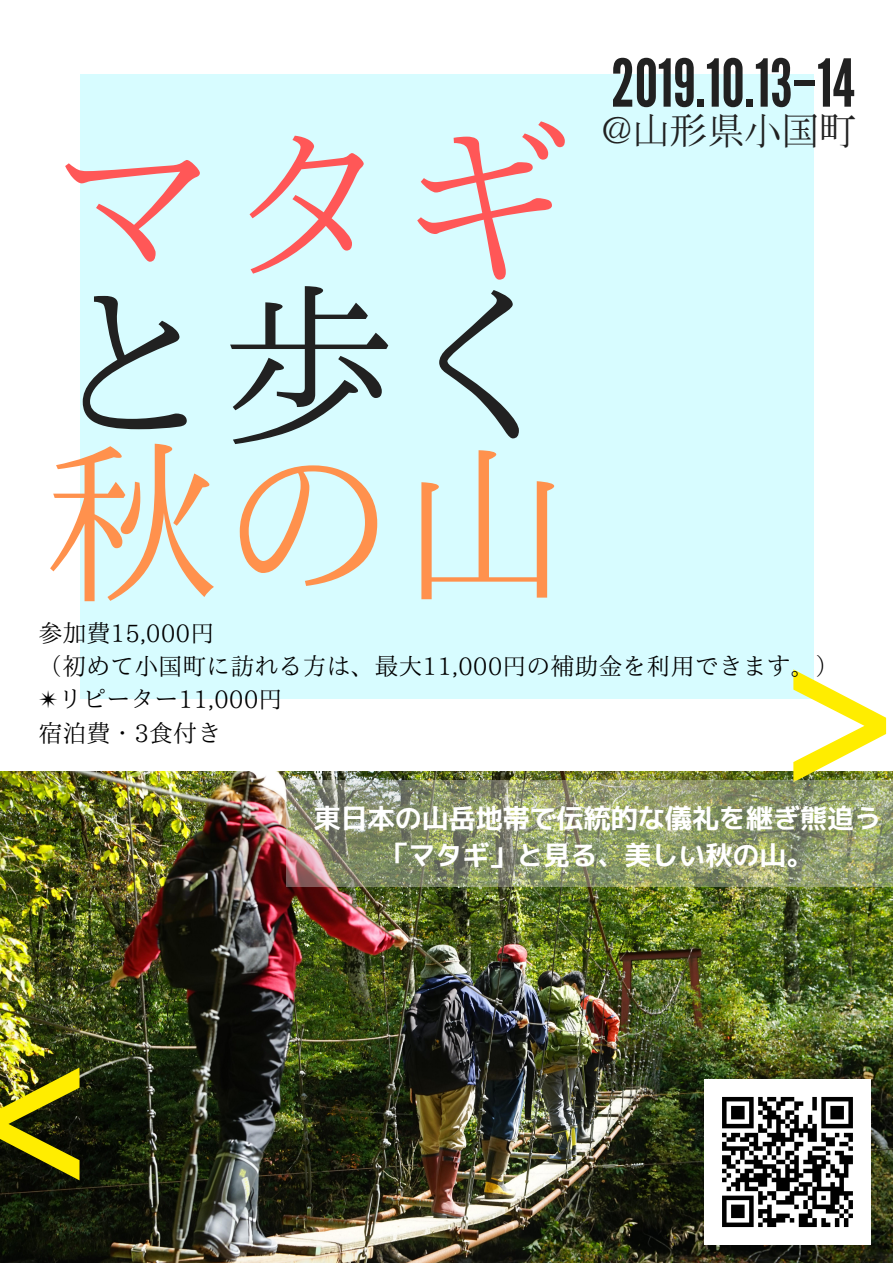
<style>
.page{position:relative;width:893px;height:1263px;background:#fff}
.page>*{position:absolute;margin:0;border:0;box-sizing:border-box;transform-origin:0 0}
.t1{font:175.65px "Generic 1";color:#ff5757}
.t2{font:175.65px "Generic 1";color:#212121}
.t3{font:175.65px "Generic 1";color:#ff914d}
.t4{font:37.28px "Generic 0";color:#212121}
.t5{font:27px/37.4px "Generic 4";color:#fff;text-align:center}
.t6{font:24px/33.2px "Generic 2";color:#000}
.s1{font-family:"Generic 3"}
</style>
<div class="page">
<div style="left:80px;top:74px;width:733px;height:625px;background:#d7fcff"></div>
<svg style="left:613px;top:58px;width:80px;height:49px"></svg>
<div style="left:697px;top:99px;width:7px;height:8px;background:#212121"></div>
<svg style="left:707px;top:58px;width:35px;height:49px"></svg>
<div style="left:746px;top:99px;width:7px;height:8px;background:#212121"></div>
<svg style="left:756px;top:58px;width:34px;height:49px"></svg>
<div style="left:794px;top:80px;width:21px;height:6px;background:#212121"></div>
<svg style="left:818px;top:58px;width:36px;height:49px"></svg>
<img style="left:0;top:771px;width:893px;height:492px">
<img style="left:0;top:1067px;width:79px;height:113px">
<svg style="left:793px;top:669px;width:93px;height:111px"></svg>
<img style="left:286px;top:780px;width:607px;height:107px">
<img style="left:705px;top:1079px;width:165px;height:165px">
<h1 class="t1" style="left:45px;top:110px;width:529px">マタギ</h1>
<h1 class="t2" style="left:45px;top:267px;width:529px">と歩く</h1>
<h1 class="t3" style="left:45px;top:425px;width:529px">秋の⼭</h1>
<h2 class="t4" style="left:601px;top:114px;width:257px">＠山形県小国町</h2>
<p class="t6" style="left:38px;top:617px;width:802px">参加費15,000円<br>（初めて⼩国町に訪れる⽅は、最⼤11,000円の補助⾦を利⽤できます。）</p>
<p class="t6" style="left:38px;top:683px;width:246px"><span class="s1">✴</span> リピーター11,000円宿泊費・3⾷付き</p>
<p class="t5" style="left:314px;top:799px;width:569px">東日本の山岳地帯で伝統的な儀礼を継ぎ熊追う「マタギ」と見る、美しい秋の山。</p>
</div>
